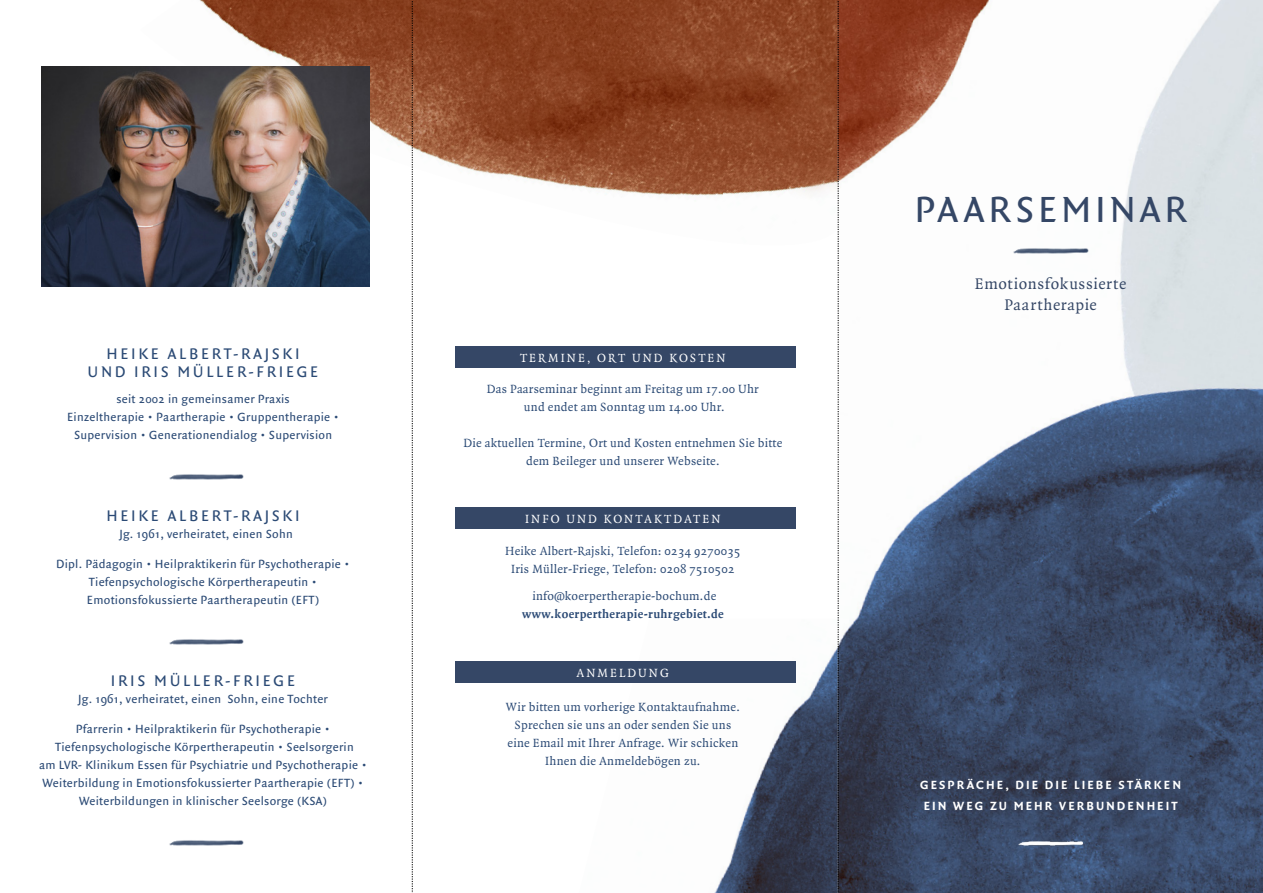
<style>
.page{position:relative;width:1263px;height:893px;background:#fff}
.page>*{position:absolute;margin:0;border:0;box-sizing:border-box;transform-origin:0 0}
.t1{font:39px "Quadraat Sans Small Caps";letter-spacing:.1em;color:#354766}
.t2{font:16.5px/18px "Quadraat Sans";letter-spacing:.16em;color:#2b4a75;text-align:center}
.t3{font:16.5px/21px "Quadraat";letter-spacing:.035em;color:#354766;text-align:center}
.t4{font:12.75px/18px "Quadraat Sans";letter-spacing:.02em;color:#2b4a75;text-align:center}
.t5{font:12.75px/18px "Quadraat";letter-spacing:.02em;color:#2b4a75;text-align:center}
.t6{font:700 12.75px/21px "Quadraat Sans";letter-spacing:.16em;color:#fff}
.t7{font:12.75px "Quadraat";letter-spacing:.16em;color:#fff}
.t8{font:700 12.75px "Quadraat";letter-spacing:.03em;color:#2b4a75}
</style>
<div class="page">
<img style="left:140px;top:0;width:698px;height:290px">
<img style="left:839px;top:0;width:424px;height:893px">
<img style="left:577px;top:619px;width:261px;height:274px">
<img style="left:169px;top:639px;width:75px;height:6px">
<img style="left:169px;top:474px;width:75px;height:6px">
<img style="left:169px;top:840px;width:75px;height:6px">
<img style="left:1013px;top:247px;width:75px;height:7px">
<img style="left:42px;top:67px;width:327px;height:220px">
<div style="left:455px;top:346px;width:340px;height:22px;background:#354766"></div>
<div style="left:455px;top:662px;width:340px;height:21px;background:#354766"></div>
<div style="left:455px;top:508px;width:340px;height:21px;background:#354766"></div>
<img style="left:1017px;top:840px;width:67px;height:6px">
<svg style="left:838px;top:0;width:1px;height:893px"></svg>
<svg style="left:412px;top:0;width:1px;height:893px"></svg>
<p class="t2" style="left:88px;top:345px;width:232px">HEIKE ALBERT-RAJSKI<br>UND IRIS MÜLLER-FRIEGE</p>
<p class="t4" style="left:67px;top:390px;width:274px">seit 2002 in gemeinsamer Praxis<br>Einzeltherapie • Paartherapie • Gruppentherapie •<br>Supervision • Generationendialog • Supervision</p>
<p class="t2" style="left:107px;top:507px;width:195px">HEIKE ALBERT-RAJSKI</p>
<p class="t4" style="left:119px;top:525px;width:175px">Jg. 1961, verheiratet, einen Sohn</p>
<p class="t4" style="left:56px;top:555px;width:295px">Dipl. Pädagogin • Heilpraktikerin für Psychotherapie •<br>Tiefenpsychologische Körpertherapeutin •<br>Emotionsfokussierte Paartherapeutin (EFT)</p>
<p class="t2" style="left:111px;top:672px;width:186px">IRIS MÜLLER-FRIEGE</p>
<p class="t4" style="left:78px;top:690px;width:251px">Jg. 1961, verheiratet, einen Sohn, eine Tochter</p>
<p class="t4" style="left:39px;top:720px;width:329px">Pfarrerin • Heilpraktikerin für Psychotherapie • Tiefenpsychologische Körpertherapeutin • Seelsorgerin<br>am LVR- Klinikum Essen für Psychiatrie und Psychotherapie • Weiterbildung in Emotionsfokussierter Paartherapie (EFT) • Weiterbildungen in klinischer Seelsorge (KSA)</p>
<p class="t7" style="left:520px;top:351px;width:207px">TERMINE, ORT UND KOSTEN</p>
<p class="t5" style="left:487px;top:380px;width:273px">Das Paarseminar beginnt am Freitag um 17.00 Uhr und endet am Sonntag um 14.00 Uhr.</p>
<p class="t5" style="left:463px;top:434px;width:320px">Die aktuellen Termine, Ort und Kosten entnehmen Sie bitte dem Beileger und unserer Webseite.</p>
<p class="t7" style="left:525px;top:512px;width:197px">INFO UND KONTAKTDATEN</p>
<p class="t5" style="left:505px;top:542px;width:237px">Heike Albert-Rajski, Telefon: 0234 9270035<br>Iris Müller-Friege, Telefon: 0208 7510502</p>
<p class="t5" style="left:532px;top:587px;width:185px">info@koerpertherapie-bochum.de</p>
<p class="t8" style="left:522px;top:607px;width:203px">www.koerpertherapie-ruhrgebiet.de</p>
<p class="t7" style="left:577px;top:666px;width:94px">ANMELDUNG</p>
<p class="t5" style="left:506px;top:698px;width:235px">Wir bitten um vorherige Kontaktaufnahme.<br>Sprechen sie uns an oder senden Sie uns eine Email mit Ihrer Anfrage. Wir schicken Ihnen die Anmeldebögen zu.</p>
<h1 class="t1" style="left:914px;top:187px;width:274px">PAARSEMINAR</h1>
<p class="t3" style="left:975px;top:274px;width:153px">Emotionsfokussierte<br>Paartherapie</p>
<p class="t6" style="left:920px;top:775px;width:263px">GESPRÄCHE, DIE DIE LIEBE STÄRKEN<br>EIN WEG ZU MEHR VERBUNDENHEIT</p>
</div>
